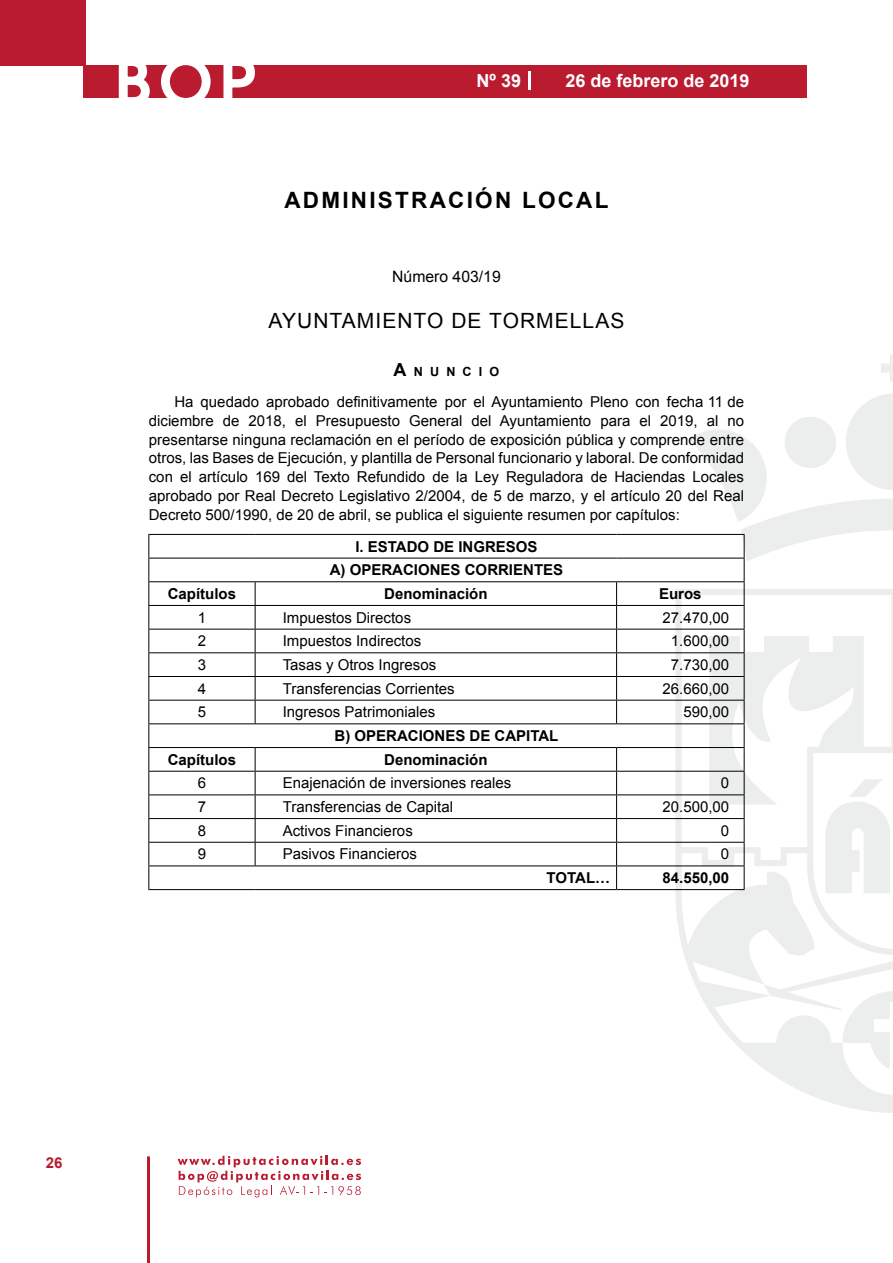
<style>
.page{position:relative;width:893px;height:1263px;background:#fff}
.page>*{position:absolute;margin:0;border:0;box-sizing:border-box;transform-origin:0 0}
.t1{font:500 61.5px "Avant Garde";color:#fff}
.t2{font:700 22.5px "Arial";letter-spacing:.1em;color:#000}
.t3{font:21px "Arial";letter-spacing:.05em;color:#000}
.t4{font:700 18px "Arial";color:#fff}
.t5{font:15.75px "Arial";color:#000}
.t6{font:15px/18.8px "Arial";color:#000;text-align:justify}
.t7{font:700 15px/23.7px "Arial";color:#000;text-align:center}
.t8{font:700 15px "Arial";color:#ba1b2f}
.t9{font:700 12.6px "Arial";letter-spacing:.57em;color:#000}
.s1{font-size:18px}
</style>
<div class="page">
<svg style="left:178px;top:1156px;width:183px;height:41px"></svg>
<hr style="left:147px;top:1156px;width:3px;height:107px;background:#ba1b2f">
<div style="left:0;top:0;width:85px;height:66px;background:#ba1b2f"></div>
<div style="left:84px;top:65px;width:723px;height:33px;background:#ba1b2f"></div>
<svg style="left:118px;top:65px;width:32px;height:33px"></svg>
<svg style="left:161px;top:65px;width:50px;height:33px"></svg>
<svg style="left:223px;top:65px;width:32px;height:33px"></svg>
<svg style="left:529px;top:71px;width:2px;height:19px"></svg>
<svg style="left:881px;top:355px;width:12px;height:27px"></svg>
<svg style="left:675px;top:589px;width:218px;height:524px"></svg>
<svg style="left:764px;top:984px;width:129px;height:86px"></svg>
<hr style="left:148px;top:534px;width:107px;height:1px;background:#000">
<hr style="left:255px;top:534px;width:362px;height:1px;background:#000">
<hr style="left:617px;top:534px;width:127px;height:1px;background:#000">
<hr style="left:148px;top:558px;width:107px;height:1px;background:#000">
<hr style="left:255px;top:558px;width:362px;height:1px;background:#000">
<hr style="left:617px;top:558px;width:127px;height:1px;background:#000">
<hr style="left:148px;top:581px;width:107px;height:1px;background:#000">
<hr style="left:255px;top:581px;width:362px;height:1px;background:#000">
<hr style="left:617px;top:581px;width:127px;height:1px;background:#000">
<hr style="left:148px;top:605px;width:107px;height:1px;background:#000">
<hr style="left:255px;top:605px;width:362px;height:1px;background:#000">
<hr style="left:617px;top:605px;width:127px;height:1px;background:#000">
<hr style="left:148px;top:629px;width:107px;height:1px;background:#000">
<hr style="left:255px;top:629px;width:362px;height:1px;background:#000">
<hr style="left:617px;top:629px;width:127px;height:1px;background:#000">
<hr style="left:148px;top:652px;width:107px;height:1px;background:#000">
<hr style="left:255px;top:652px;width:362px;height:1px;background:#000">
<hr style="left:617px;top:652px;width:127px;height:1px;background:#000">
<hr style="left:148px;top:676px;width:107px;height:1px;background:#000">
<hr style="left:255px;top:676px;width:362px;height:1px;background:#000">
<hr style="left:617px;top:676px;width:127px;height:1px;background:#000">
<hr style="left:148px;top:700px;width:107px;height:1px;background:#000">
<hr style="left:255px;top:700px;width:362px;height:1px;background:#000">
<svg style="left:255px;top:582px;width:1px;height:141px"></svg>
<hr style="left:617px;top:700px;width:127px;height:1px;background:#000">
<svg style="left:616px;top:582px;width:1px;height:141px"></svg>
<hr style="left:148px;top:723px;width:107px;height:1px;background:#000">
<hr style="left:255px;top:723px;width:362px;height:1px;background:#000">
<hr style="left:617px;top:723px;width:127px;height:1px;background:#000">
<hr style="left:148px;top:747px;width:107px;height:1px;background:#000">
<hr style="left:255px;top:747px;width:362px;height:1px;background:#000">
<hr style="left:617px;top:747px;width:127px;height:1px;background:#000">
<hr style="left:148px;top:771px;width:107px;height:1px;background:#000">
<hr style="left:255px;top:771px;width:362px;height:1px;background:#000">
<hr style="left:617px;top:771px;width:127px;height:1px;background:#000">
<hr style="left:148px;top:794px;width:107px;height:1px;background:#000">
<hr style="left:255px;top:794px;width:362px;height:1px;background:#000">
<hr style="left:617px;top:794px;width:127px;height:1px;background:#000">
<hr style="left:148px;top:818px;width:107px;height:1px;background:#000">
<hr style="left:255px;top:818px;width:362px;height:1px;background:#000">
<hr style="left:617px;top:818px;width:127px;height:1px;background:#000">
<hr style="left:148px;top:842px;width:107px;height:1px;background:#000">
<hr style="left:255px;top:842px;width:362px;height:1px;background:#000">
<svg style="left:255px;top:748px;width:1px;height:117px"></svg>
<hr style="left:617px;top:842px;width:127px;height:1px;background:#000">
<hr style="left:148px;top:865px;width:107px;height:1px;background:#000">
<svg style="left:148px;top:535px;width:1px;height:354px"></svg>
<hr style="left:255px;top:865px;width:362px;height:1px;background:#000">
<hr style="left:617px;top:865px;width:127px;height:1px;background:#000">
<svg style="left:616px;top:748px;width:1px;height:141px"></svg>
<svg style="left:689px;top:393px;width:204px;height:500px"></svg>
<hr style="left:148px;top:889px;width:107px;height:1px;background:#000">
<hr style="left:255px;top:889px;width:362px;height:1px;background:#000">
<hr style="left:617px;top:889px;width:127px;height:1px;background:#000">
<h1 class="t1" style="left:115px;top:44px;width:141px">BOP</h1>
<p class="t4" style="left:477px;top:69px;width:46px">Nº 39</p>
<p class="t4" style="left:565px;top:69px;width:186px">26 de febrero de 2019</p>
<h2 class="t2" style="left:284px;top:185px;width:325px">ADMINISTRACIÓN LOCAL</h2>
<p class="t5" style="left:392px;top:266px;width:110px">Número 403/19</p>
<h3 class="t3" style="left:269px;top:307px;width:357px">AYUNTAMIENTO DE TORMELLAS</h3>
<p class="t9" style="left:394px;top:363px;width:107px"><span class="s1">A</span>NUNCIO</p>
<p class="t6" style="left:149px;top:392px;width:597px;text-indent:26px">Ha quedado aprobado definitivamente por el Ayuntamiento Pleno con fecha 11 de diciembre de 2018, el Presupuesto General del Ayuntamiento para el 2019, al no presentarse ninguna reclamación en el período de exposición pública y comprende entre otros, las Bases de Ejecución, y plantilla de Personal funcionario y laboral. De conformidad con el artículo 169 del Texto Refundido de la Ley Reguladora de Haciendas Locales aprobado por Real Decreto Legislativo 2/2004, de 5 de marzo, y el artículo 20 del Real Decreto 500/1990, de 20 de abril, se publica el siguiente resumen por capítulos:</p>
<p class="t7" style="left:330px;top:535px;width:235px">I. ESTADO DE INGRESOS<br>A) OPERACIONES CORRIENTES</p>
<p class="t7" style="left:168px;top:582px;width:70px">Capítulos</p>
<p class="t7" style="left:384px;top:582px;width:105px">Denominación</p>
<p class="t7" style="left:659px;top:582px;width:44px">Euros</p>
<p class="t6" style="left:198px;top:608px;width:10px">1</p>
<p class="t6" style="left:283px;top:608px;width:130px">Impuestos Directos</p>
<p class="t6" style="left:662px;top:608px;width:68px">27.470,00</p>
<p class="t6" style="left:198px;top:632px;width:10px">2</p>
<p class="t6" style="left:283px;top:632px;width:140px">Impuestos Indirectos</p>
<p class="t6" style="left:671px;top:632px;width:60px">1.600,00</p>
<p class="t6" style="left:198px;top:656px;width:10px">3</p>
<p class="t6" style="left:283px;top:656px;width:155px">Tasas y Otros Ingresos</p>
<p class="t6" style="left:671px;top:656px;width:60px">7.730,00</p>
<p class="t6" style="left:198px;top:679px;width:10px">4</p>
<p class="t6" style="left:283px;top:679px;width:173px">Transferencias Corrientes</p>
<p class="t6" style="left:662px;top:679px;width:68px">26.660,00</p>
<p class="t6" style="left:198px;top:703px;width:10px">5</p>
<p class="t6" style="left:283px;top:703px;width:154px">Ingresos Patrimoniales</p>
<p class="t6" style="left:683px;top:703px;width:47px">590,00</p>
<p class="t7" style="left:335px;top:724px;width:225px">B) OPERACIONES DE CAPITAL</p>
<p class="t7" style="left:168px;top:748px;width:70px">Capítulos</p>
<p class="t7" style="left:384px;top:748px;width:105px">Denominación</p>
<p class="t6" style="left:198px;top:774px;width:10px">6</p>
<p class="t6" style="left:283px;top:774px;width:230px">Enajenación de inversiones reales</p>
<p class="t6" style="left:721px;top:774px;width:10px">0</p>
<p class="t6" style="left:198px;top:798px;width:10px">7</p>
<p class="t6" style="left:283px;top:798px;width:172px">Transferencias de Capital</p>
<p class="t6" style="left:662px;top:798px;width:68px">20.500,00</p>
<p class="t6" style="left:198px;top:821px;width:10px">8</p>
<p class="t6" style="left:283px;top:821px;width:132px">Activos Financieros</p>
<p class="t6" style="left:721px;top:821px;width:10px">0</p>
<p class="t6" style="left:198px;top:845px;width:10px">9</p>
<p class="t6" style="left:283px;top:845px;width:136px">Pasivos Financieros</p>
<p class="t6" style="left:721px;top:845px;width:10px">0</p>
<p class="t7" style="left:547px;top:866px;width:65px">TOTAL…</p>
<p class="t7" style="left:663px;top:866px;width:68px">84.550,00</p>
<p class="t8" style="left:46px;top:1153px;width:18px">26</p>
</div>
